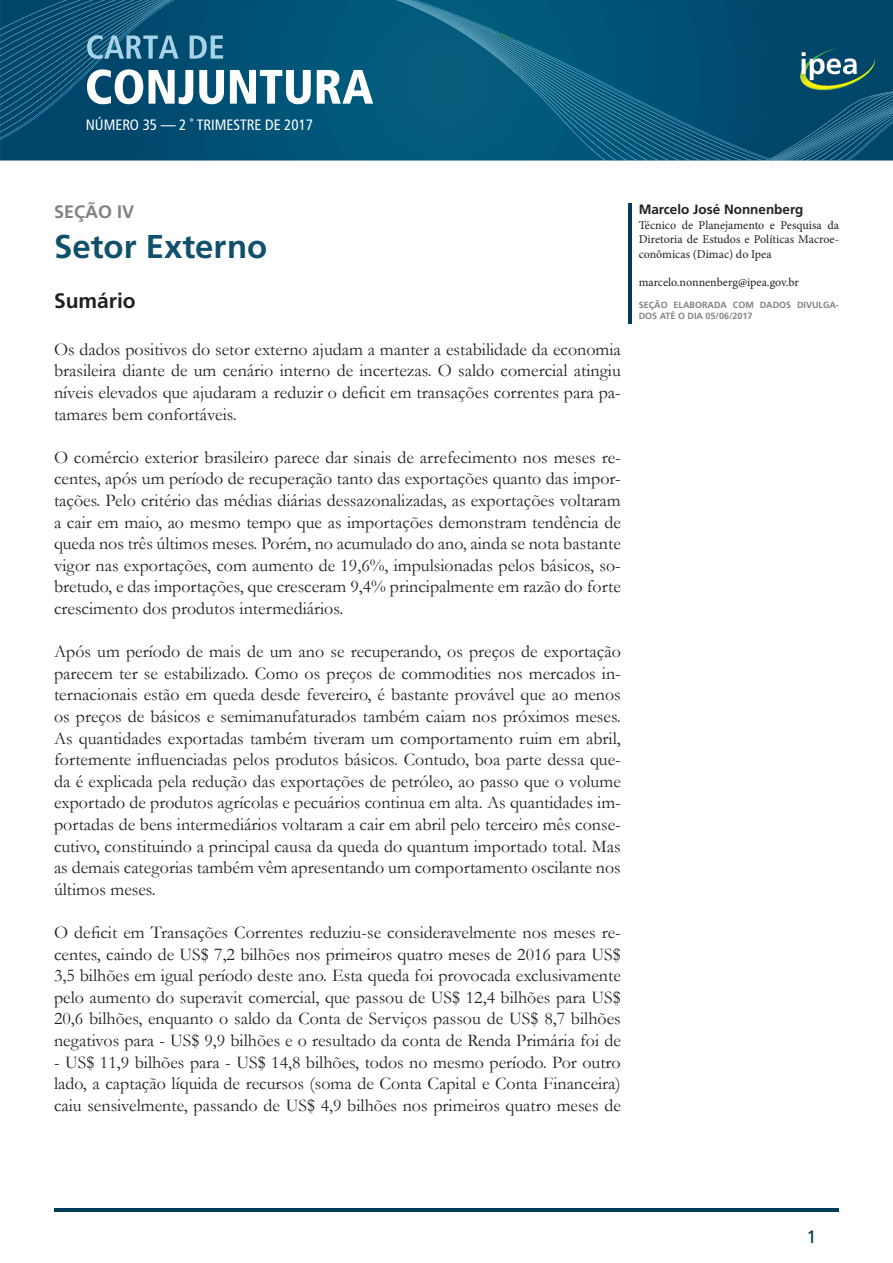
<style>
.page{position:relative;width:893px;height:1263px;background:#fff}
.page>*{position:absolute;margin:0;border:0;box-sizing:border-box;transform-origin:0 0}
.t1{font:33px "Frutiger 65 Bold";color:#11506d}
.t2{font:21px "Frutiger 65 Bold";color:#231f20}
.t3{font:18px/21.6px "Garamond";color:#231f20;text-align:justify}
.t4{font:18px "Frutiger 65 Bold";color:#808285}
.t5{font:18px "Frutiger 55 Roman";color:#013d59}
.t6{font:15px "Frutiger 57 Condensed";color:#fff}
.t7{font:13.5px "Frutiger 65 Bold";color:#231f20}
.t8{font:12px/14.4px "Minion Pro";color:#231f20;text-align:justify}
.t9{font:9px/10.8px "Frutiger 65 Bold";color:#808285}
</style>
<div class="page">
<hr style="left:54px;top:1209px;width:785px;height:3px;background:#013d59">
<svg style="left:0;top:0;width:410px;height:161px;background:#025577"></svg>
<svg style="left:410px;top:0;width:483px;height:161px;background:#09587a"></svg>
<img style="left:799px;top:48px;width:77px;height:42px">
<svg style="left:738px;top:52px;width:119px;height:70px;background:#185972"></svg>
<svg style="left:230px;top:70px;width:81px;height:34px"></svg>
<svg style="left:317px;top:70px;width:56px;height:34px"></svg>
<svg style="left:0;top:0;width:224px;height:140px;background:#1f6081"></svg>
<hr style="left:628px;top:203px;width:3px;height:120px;background:#013d59">
<p class="t6" style="left:86px;top:116px;width:229px">NÚMERO 35 — 2 ˚ TRIMESTRE DE 2017</p>
<p class="t4" style="left:54px;top:201px;width:82px">SEÇÃO IV</p>
<p class="t1" style="left:54px;top:227px;width:215px">Setor Externo</p>
<p class="t2" style="left:54px;top:288px;width:83px">Sumário</p>
<p class="t3" style="left:54px;top:338px;width:568px">Os dados positivos do setor externo ajudam a manter a estabilidade da economia brasileira diante de um cenário interno de incertezas. O saldo comercial atingiu níveis elevados que ajudaram a reduzir o deficit em transações correntes para pa&shy;tamares bem confortáveis.</p>
<p class="t3" style="left:54px;top:446px;width:568px">O comércio exterior brasileiro parece dar sinais de arrefecimento nos meses re&shy;centes, após um período de recuperação tanto das exportações quanto das impor&shy;tações. Pelo critério das médias diárias dessazonalizadas, as exportações voltaram a cair em maio, ao mesmo tempo que as importações demonstram tendência de queda nos três últimos meses. Porém, no acumulado do ano, ainda se nota bastante vigor nas exportações, com aumento de 19,6%, impulsionadas pelos básicos, so&shy;bretudo, e das importações, que cresceram 9,4% principalmente em razão do forte crescimento dos produtos intermediários.</p>
<p class="t3" style="left:54px;top:640px;width:568px">Após um período de mais de um ano se recuperando, os preços de exportação parecem ter se estabilizado. Como os preços de commodities nos mercados in&shy;ternacionais estão em queda desde fevereiro, é bastante provável que ao menos os preços de básicos e semimanufaturados também caiam nos próximos meses.<br>As quantidades exportadas também tiveram um comportamento ruim em abril, fortemente influenciadas pelos produtos básicos. Contudo, boa parte dessa que&shy;da é explicada pela redução das exportações de petróleo, ao passo que o volume exportado de produtos agrícolas e pecuários continua em alta. As quantidades im&shy;portadas de bens intermediários voltaram a cair em abril pelo terceiro mês conse&shy;cutivo, constituindo a principal causa da queda do quantum importado total. Mas as demais categorias também vêm apresentando um comportamento oscilante nos últimos meses.</p>
<p class="t3" style="left:54px;top:921px;width:568px">O deficit em Transações Correntes reduziu-se consideravelmente nos meses re&shy;centes, caindo de US$ 7,2 bilhões nos primeiros quatro meses de 2016 para US$ 3,5 bilhões em igual período deste ano. Esta queda foi provocada exclusivamente pelo aumento do superavit comercial, que passou de US$ 12,4 bilhões para US$ 20,6 bilhões, enquanto o saldo da Conta de Serviços passou de US$ 8,7 bilhões negativos para - US$ 9,9 bilhões e o resultado da conta de Renda Primária foi de</p>
<p class="t3" style="left:54px;top:1051px;width:568px">- US$ 11,9 bilhões para - US$ 14,8 bilhões, todos no mesmo período. Por outro lado, a captação líquida de recursos (soma de Conta Capital e Conta Financeira) caiu sensivelmente, passando de US$ 4,9 bilhões nos primeiros quatro meses de</p>
<p class="t7" style="left:639px;top:202px;width:166px">Marcelo José Nonnenberg</p>
<p class="t8" style="left:639px;top:218px;width:202px">Técnico de Planejamento e Pesquisa da Diretoria de Estudos e Políticas Macroe&shy;conômicas (Dimac) do Ipea</p>
<p class="t8" style="left:639px;top:275px;width:162px">marcelo.nonnenberg@ipea.gov.br</p>
<p class="t9" style="left:639px;top:299px;width:202px">SEÇÃO ELABORADA COM DADOS DIVULGA-<br>DOS ATÉ O DIA 05/06/2017</p>
<p class="t5" style="left:806px;top:1226px;width:12px">1</p>
</div>
